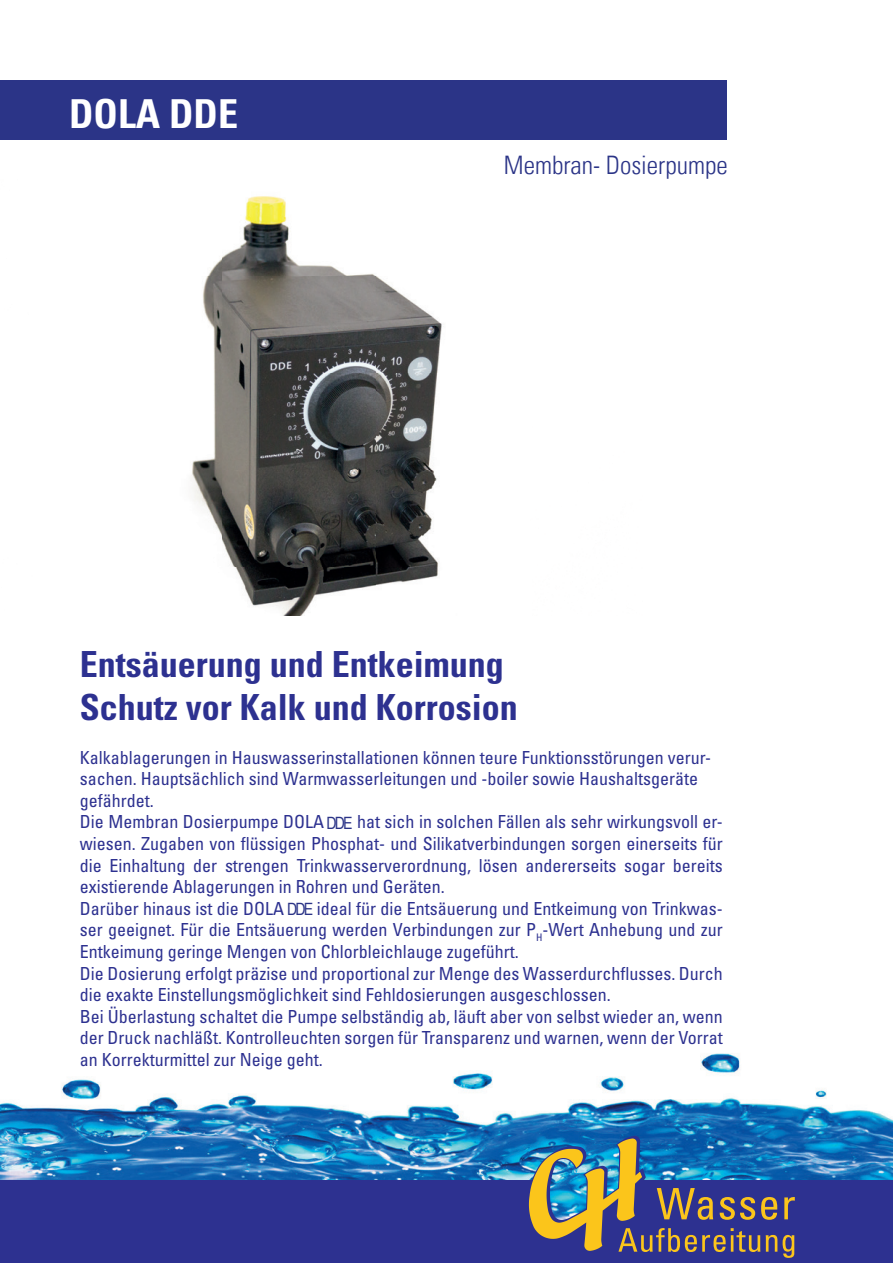
<style>
.page{position:relative;width:893px;height:1263px;background:#fff}
.page>*{position:absolute;margin:0;border:0;box-sizing:border-box;transform-origin:0 0}
.t1{font:condensed 45px "Univers";color:#fff}
.t2{font:700 condensed 40.05px "Univers";color:#fff}
.t3{font:700 condensed 36px/43.2px "Univers";color:#2d3190}
.t4{font:300 condensed 33px "Univers";color:#2d3190}
.t5{font:300 condensed 25.5px "Univers LT";color:#2b3487}
.t6{font:condensed 18px/21.6px "Univers";color:#2d3190}
.t7{font:16.95px "Helvetica";letter-spacing:-.12em;color:#2b3487;scale:.83 1}
</style>
<div class="page">
<img style="left:0;top:1053px;width:893px;height:127px">
<div style="left:0;top:1180px;width:535px;height:83px;background:#2d3190"></div>
<div style="left:633px;top:1180px;width:260px;height:83px;background:#2d3190"></div>
<svg style="left:784px;top:1197px;width:11px;height:22px"></svg>
<svg style="left:528px;top:1136px;width:249px;height:127px"></svg>
<svg style="left:783px;top:1235px;width:11px;height:23px"></svg>
<div style="left:0;top:80px;width:726px;height:60px;background:#2b3487"></div>
<img style="left:191px;top:196px;width:251px;height:419px">
<p class="t1" style="left:28px;top:85px;width:174px">DOLA 208</p>
<p class="t2" style="left:69px;top:89px;width:171px">DOLA DDE</p>
<p class="t4" style="left:440px;top:139px;width:284px">Membran-Dosierpumpe</p>
<p class="t5" style="left:504px;top:149px;width:225px">Membran- Dosierpumpe</p>
<p class="t3" style="left:80px;top:643px;width:439px">Entsäuerung und Entkeimung<br>Schutz vor Kalk und Korrosion</p>
<p class="t6" style="left:80px;top:746px;width:644px">Kalkablagerungen in Hauswasserinstallationen können teure Funktionsstörungen verur&shy;sachen. Hauptsächlich sind Warmwasserleitungen und -boiler sowie Haushaltsgeräte gefährdet.<br>Die Membran Dosierpumpe DOLA 208 hat sich in solchen Fällen als sehr wirkungsvoll er&shy;wiesen. Zugaben von flüssigen Phosphat- und Silikatverbindungen sorgen einerseits für die Einhaltung der strengen Trinkwasserverordnung, lösen andererseits sogar bereits existierende Ablagerungen in Rohren und Geräten.<br>Darüber hinaus ist die DOLA 208 ideal für die Entsäuerung und Entkeimung von Trinkwas&shy;ser geeignet. Für die Entsäuerung werden Verbindungen zur P<sub>H</sub>-Wert Anhebung und zur Entkeimung geringe Mengen von Chlorbleichlauge zugeführt.<br>Die Dosierung erfolgt präzise und proportional zur Menge des Wasserdurchflusses. Durch die exakte Einstellungsmöglichkeit sind Fehldosierungen ausgeschlossen.<br>Bei Überlastung schaltet die Pumpe selbständig ab, läuft aber von selbst wieder an, wenn der Druck nachläßt. Kontrolleuchten sorgen für Transparenz und warnen, wenn der Vorrat an Korrekturmittel zur Neige geht.</p>
<p class="t7" style="left:326px;top:810px;width:33px">DDE</p>
<p class="t7" style="left:287px;top:896px;width:33px">DDE</p>
</div>
